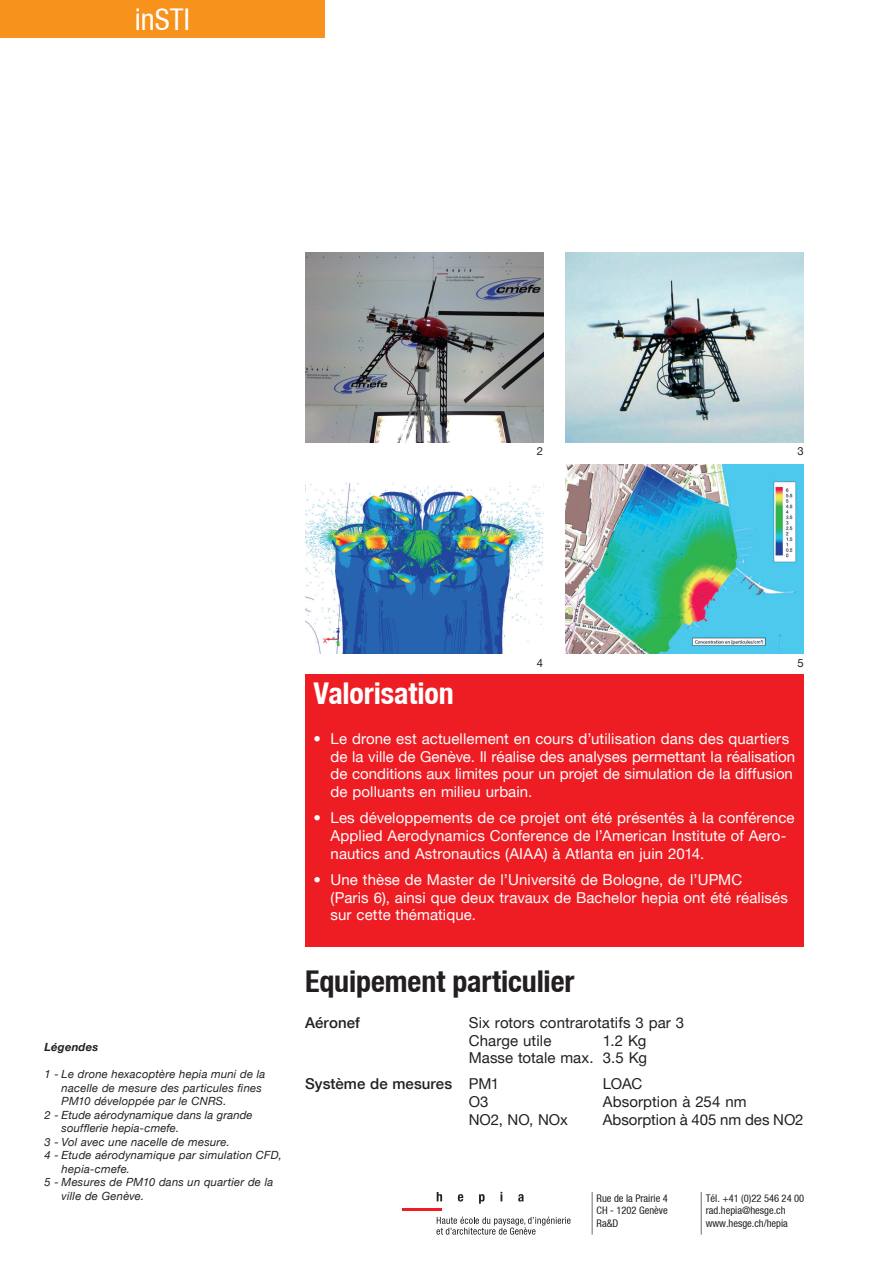
<style>
.page{position:relative;width:893px;height:1263px;background:#fff}
.page>*{position:absolute;margin:0;border:0;box-sizing:border-box;transform-origin:0 0}
.t1{font:700 condensed 30px "Helvetica Neue";letter-spacing:-.005em;color:#231f20}
.t2{font:700 condensed 30px "Helvetica Neue";letter-spacing:-.005em;color:#fff}
.t3{font:condensed 30px "Helvetica Neue";color:#fff}
.t4{font:15px/17.7px "Helvetica Neue";letter-spacing:.005em;color:#fff}
.t5{font:15px/17.7px "Helvetica Neue";letter-spacing:.005em;color:#231f20}
.t6{font:500 15px "Helvetica Neue";letter-spacing:.005em;color:#231f20}
.t7{font:italic 11.25px "Helvetica Neue";letter-spacing:.02em;color:#231f20}
.t8{font:italic 700 11.25px "Helvetica Neue";letter-spacing:.015em;color:#231f20}
.t9{font:11.25px "Helvetica Neue";color:#231f20}
.t10{font:condensed 10.5px/12.3px "Helvetica Neue";color:#231f20;text-align:justify}
.s1{font-weight:400}
</style>
<div class="page">
<div style="left:0;top:0;width:325px;height:37px;background:#f7931d"></div>
<img style="left:305px;top:253px;width:238px;height:189px">
<img style="left:566px;top:253px;width:238px;height:189px">
<img style="left:305px;top:483px;width:238px;height:171px">
<img style="left:566px;top:464px;width:238px;height:190px">
<div style="left:305px;top:674px;width:499px;height:272px;background:#ee1d23"></div>
<hr style="left:402px;top:1208px;width:40px;height:2px;background:#ee1d23">
<svg style="left:436px;top:1216px;width:134px;height:18px"></svg>
<svg style="left:437px;top:1192px;width:5px;height:9px"></svg>
<svg style="left:458px;top:1194px;width:5px;height:7px"></svg>
<svg style="left:479px;top:1194px;width:6px;height:10px"></svg>
<svg style="left:500px;top:1192px;width:2px;height:9px"></svg>
<svg style="left:518px;top:1194px;width:6px;height:7px"></svg>
<hr style="left:592px;top:1192px;width:1px;height:43px;background:#6c6d70">
<hr style="left:701px;top:1192px;width:1px;height:43px;background:#6c6d70">
<h1 class="t3" style="left:135px;top:2px;width:57px">inSTI</h1>
<p class="t9" style="left:537px;top:445px;width:8px">2</p>
<p class="t9" style="left:797px;top:445px;width:8px">3</p>
<p class="t8" style="left:45px;top:1038px;width:55px">Légendes</p>
<p class="t7" style="left:45px;top:1066px;width:222px">1 - Le drone hexacoptère hepia muni de la</p>
<p class="t7" style="left:62px;top:1080px;width:202px">nacelle de mesure des particules fines</p>
<p class="t7" style="left:62px;top:1093px;width:166px">PM10 développée par le CNRS.</p>
<p class="t7" style="left:45px;top:1107px;width:210px">2 - Etude aérodynamique dans la grande</p>
<p class="t7" style="left:62px;top:1120px;width:119px">soufflerie hepia-cmefe.</p>
<p class="t7" style="left:45px;top:1134px;width:187px">3 - Vol avec une nacelle de mesure.</p>
<p class="t7" style="left:45px;top:1147px;width:239px">4 - Etude aérodynamique par simulation CFD,</p>
<p class="t7" style="left:62px;top:1161px;width:70px">hepia-cmefe.</p>
<p class="t7" style="left:45px;top:1174px;width:230px">5 - Mesures de PM10 dans un quartier de la</p>
<p class="t7" style="left:62px;top:1188px;width:84px">ville de Genève.</p>
<p class="t9" style="left:537px;top:656px;width:8px">4</p>
<p class="t9" style="left:797px;top:656px;width:8px">5</p>
<h1 class="t2" style="left:314px;top:675px;width:142px">Valorisation</h1>
<p class="t4" style="left:331px;top:729px;width:466px;text-indent:-17px">• Le drone est actuellement en cours d’utilisation dans des quartiers de la ville de Genève. Il réalise des analyses permettant la réalisation de conditions aux limites pour un projet de simulation de la diffusion de polluants en milieu urbain.</p>
<p class="t4" style="left:331px;top:809px;width:465px;text-indent:-17px">• Les développements de ce projet ont été présentés à la conférence<br>Applied Aerodynamics Conference de l’American Institute of Aero&shy;nautics and Astronautics (AIAA) à Atlanta en juin 2014.</p>
<p class="t4" style="left:331px;top:870px;width:459px;text-indent:-17px">• Une thèse de Master de l’Université de Bologne, de l’UPMC<br>(Paris 6), ainsi que deux travaux de Bachelor hepia ont été réalisés sur cette thématique.</p>
<h1 class="t1" style="left:305px;top:963px;width:271px">Equipement particulier</h1>
<p class="t6" style="left:305px;top:1010px;width:56px">Aéronef</p>
<p class="t5" style="left:469px;top:1013px;width:217px">Six rotors contrarotatifs 3 par 3<br>Charge utile</p>
<p class="t5" style="left:469px;top:1031px;width:180px;text-align:right">1.2 Kg<br>Masse totale max. 3.5 Kg</p>
<p class="t6" style="left:305px;top:1072px;width:196px">Système de mesures <span class="s1">PM1</span></p>
<p class="t5" style="left:603px;top:1075px;width:41px">LOAC</p>
<p class="t5" style="left:469px;top:1093px;width:21px">O3</p>
<p class="t5" style="left:603px;top:1093px;width:145px">Absorption à 254 nm</p>
<p class="t5" style="left:469px;top:1110px;width:101px">NO2, NO, NOx</p>
<p class="t5" style="left:603px;top:1110px;width:202px">Absorption à 405 nm des NO2</p>
<p class="t10" style="left:597px;top:1192px;width:73px">Rue de la Prairie 4<br>CH - 1202 Genève Ra&amp;D</p>
<p class="t10" style="left:706px;top:1192px;width:100px;text-align:left">Tél. +41 (0)22 546 24 00 rad.hepia@hesge.ch www.hesge.ch/hepia</p>
</div>
